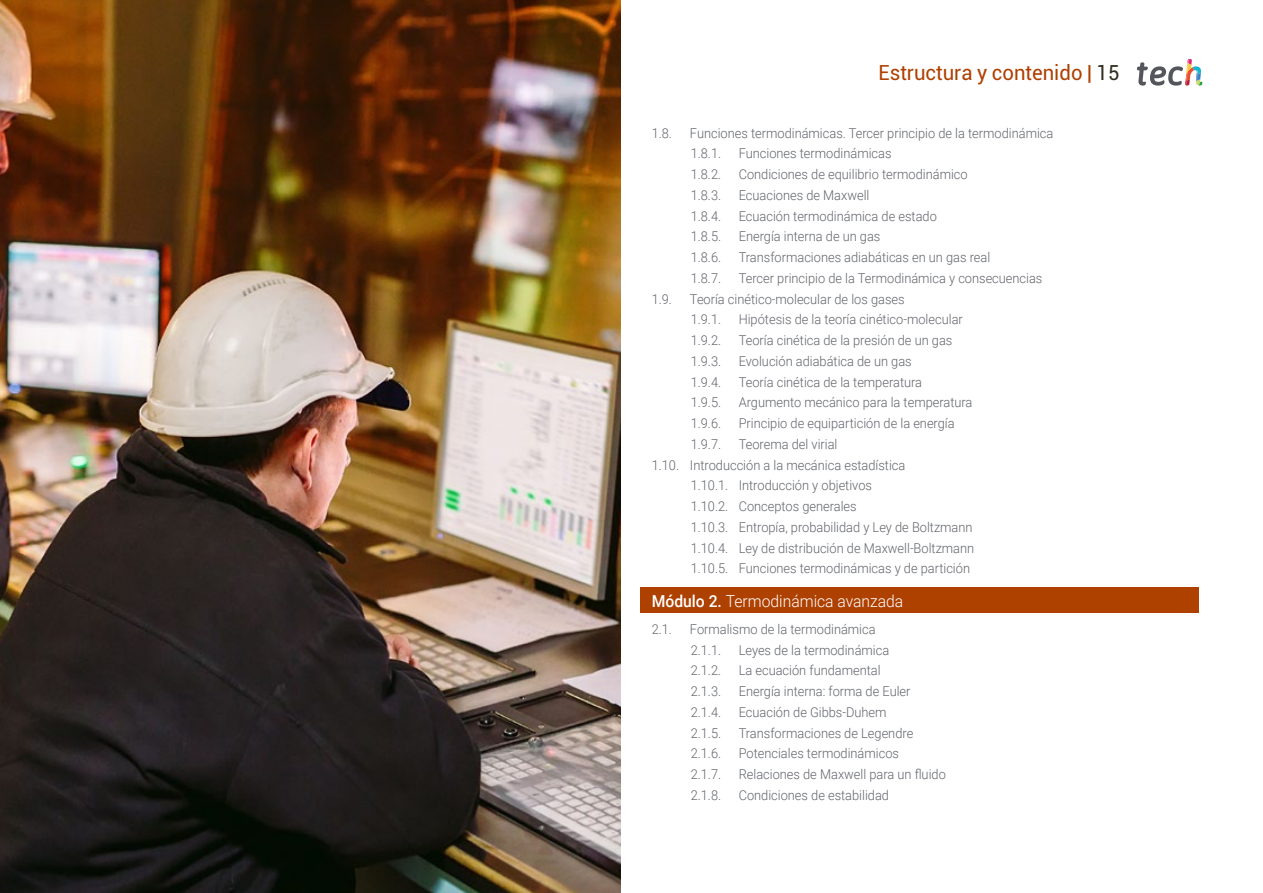
<style>
.page{position:relative;width:1263px;height:893px;background:#fff}
.page>*{position:absolute;margin:0;border:0;box-sizing:border-box;transform-origin:0 0}
.t1{font:21px "Roboto";color:#ae4000}
.t2{font:300 16.5px "Roboto";color:#fff;scale:.95 1}
.t3{font:300 13.5px/20.7px "Roboto";color:#61646a;scale:.95 1}
.s1{color:#312e20}
.s2{font-weight:500}
</style>
<div class="page">
<svg style="left:1137px;top:59px;width:65px;height:27px"></svg>
<div style="left:641px;top:588px;width:558px;height:25px;background:#ae4000"></div>
<img style="left:0;top:0;width:621px;height:893px">
<h1 class="t1" style="left:878px;top:57px;width:242px">Estructura y contenido | <span class="s1">15</span></h1>
<p class="t3" style="left:652px;top:122px;width:23px">1.8.</p>
<p class="t3" style="left:690px;top:122px;width:384px">Funciones termodinámicas. Tercer principio de la termodinámica<br>1.8.1.</p>
<p class="t3" style="left:739px;top:143px;width:162px">Funciones termodinámicas</p>
<p class="t3" style="left:691px;top:164px;width:34px">1.8.2.</p>
<p class="t3" style="left:739px;top:164px;width:242px">Condiciones de equilibrio termodinámico</p>
<p class="t3" style="left:691px;top:184px;width:34px">1.8.3.</p>
<p class="t3" style="left:739px;top:184px;width:139px">Ecuaciones de Maxwell</p>
<p class="t3" style="left:691px;top:205px;width:34px">1.8.4.</p>
<p class="t3" style="left:739px;top:205px;width:210px">Ecuación termodinámica de estado</p>
<p class="t3" style="left:691px;top:226px;width:34px">1.8.5.</p>
<p class="t3" style="left:739px;top:226px;width:151px">Energía interna de un gas</p>
<p class="t3" style="left:691px;top:247px;width:34px">1.8.6.</p>
<p class="t3" style="left:739px;top:247px;width:266px">Transformaciones adiabáticas en un gas real</p>
<p class="t3" style="left:691px;top:267px;width:34px">1.8.7.</p>
<p class="t3" style="left:739px;top:267px;width:321px">Tercer principio de la Termodinámica y consecuencias</p>
<p class="t3" style="left:652px;top:288px;width:23px">1.9.</p>
<p class="t3" style="left:690px;top:288px;width:227px">Teoría cinético-molecular de los gases<br>1.9.1.</p>
<p class="t3" style="left:739px;top:309px;width:237px">Hipótesis de la teoría cinético-molecular</p>
<p class="t3" style="left:691px;top:330px;width:34px">1.9.2.</p>
<p class="t3" style="left:739px;top:330px;width:226px">Teoría cinética de la presión de un gas</p>
<p class="t3" style="left:691px;top:350px;width:34px">1.9.3.</p>
<p class="t3" style="left:739px;top:350px;width:184px">Evolución adiabática de un gas</p>
<p class="t3" style="left:691px;top:371px;width:34px">1.9.4.</p>
<p class="t3" style="left:739px;top:371px;width:195px">Teoría cinética de la temperatura</p>
<p class="t3" style="left:691px;top:392px;width:34px">1.9.5.</p>
<p class="t3" style="left:739px;top:392px;width:248px">Argumento mecánico para la temperatura</p>
<p class="t3" style="left:691px;top:413px;width:34px">1.9.6.</p>
<p class="t3" style="left:739px;top:413px;width:229px">Principio de equipartición de la energía</p>
<p class="t3" style="left:691px;top:433px;width:34px">1.9.7.</p>
<p class="t3" style="left:739px;top:433px;width:105px">Teorema del virial</p>
<p class="t3" style="left:652px;top:454px;width:269px">1.10. Introducción a la mecánica estadística</p>
<p class="t3" style="left:691px;top:475px;width:192px">1.10.1. Introducción y objetivos</p>
<p class="t3" style="left:691px;top:496px;width:176px">1.10.2. Conceptos generales</p>
<p class="t3" style="left:691px;top:516px;width:298px">1.10.3. Entropía, probabilidad y Ley de Boltzmann</p>
<p class="t3" style="left:691px;top:537px;width:300px">1.10.4. Ley de distribución de Maxwell‐Boltzmann</p>
<p class="t3" style="left:691px;top:558px;width:296px">1.10.5. Funciones termodinámicas y de partición</p>
<p class="t2" style="left:652px;top:589px;width:266px"><span class="s2">Módulo 2.</span> Termodinámica avanzada</p>
<p class="t3" style="left:652px;top:618px;width:23px">2.1.</p>
<p class="t3" style="left:690px;top:618px;width:197px">Formalismo de la termodinámica<br>2.1.1.</p>
<p class="t3" style="left:739px;top:639px;width:160px">Leyes de la termodinámica</p>
<p class="t3" style="left:691px;top:660px;width:34px">2.1.2.</p>
<p class="t3" style="left:739px;top:660px;width:151px">La ecuación fundamental</p>
<p class="t3" style="left:691px;top:680px;width:34px">2.1.3.</p>
<p class="t3" style="left:739px;top:680px;width:182px">Energía interna: forma de Euler</p>
<p class="t3" style="left:691px;top:701px;width:34px">2.1.4.</p>
<p class="t3" style="left:739px;top:701px;width:157px">Ecuación de Gibbs-Duhem</p>
<p class="t3" style="left:691px;top:722px;width:34px">2.1.5.</p>
<p class="t3" style="left:739px;top:722px;width:185px">Transformaciones de Legendre</p>
<p class="t3" style="left:691px;top:743px;width:34px">2.1.6.</p>
<p class="t3" style="left:739px;top:743px;width:170px">Potenciales termodinámicos</p>
<p class="t3" style="left:691px;top:763px;width:34px">2.1.7.</p>
<p class="t3" style="left:739px;top:763px;width:220px">Relaciones de Maxwell para un fluido</p>
<p class="t3" style="left:691px;top:784px;width:34px">2.1.8.</p>
<p class="t3" style="left:739px;top:784px;width:160px">Condiciones de estabilidad</p>
</div>
